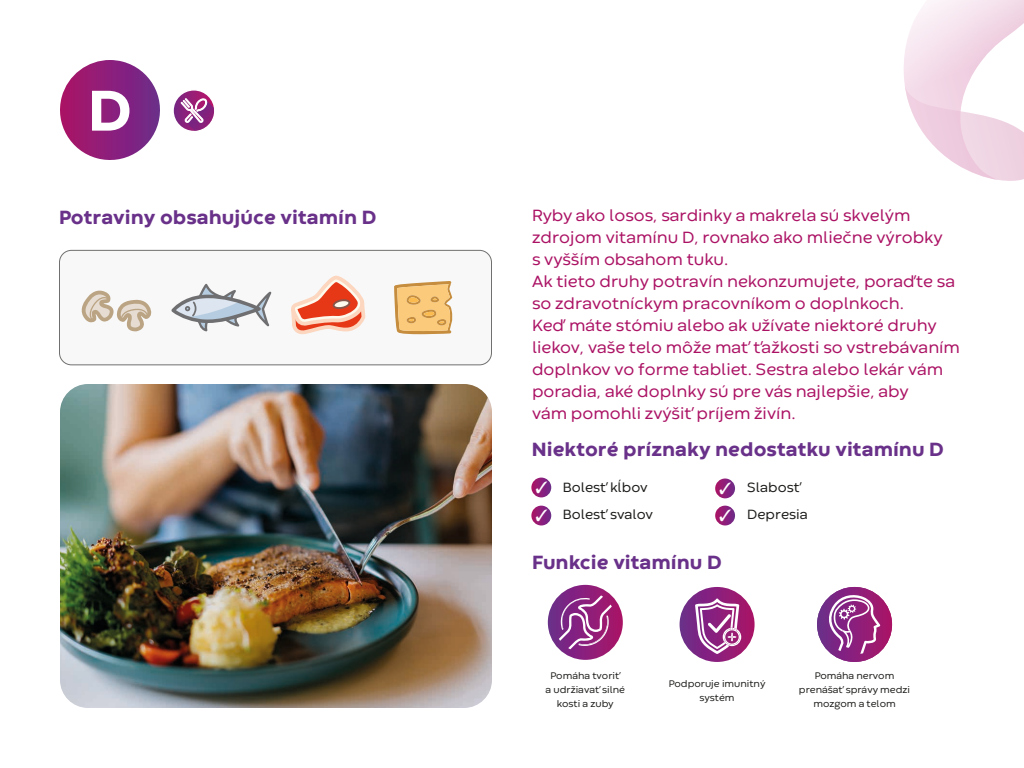
<style>
.page{position:relative;width:1024px;height:768px;background:#fff}
.page>*{position:absolute;margin:0;border:0;box-sizing:border-box;transform-origin:0 0}
.t1{font:800 60px "Codec Warm";color:#fff}
.t2{font:800 20px "Codec Warm";color:#693189}
.t3{font:17px/22px "Codec Warm";color:#ab1264}
.t4{font:14px/26.8px "Codec Warm";color:#1d1d1b}
.t5{font:10px/14px "Codec Warm";color:#1d1d1b;text-align:center}
</style>
<div class="page">
<svg style="left:548px;top:585px;width:75px;height:75px;background:#8c257d"></svg>
<svg style="left:559px;top:595px;width:53px;height:54px;background:#a14a94"></svg>
<div style="left:60px;top:250px;width:432px;height:115px;background:#f8f8f8;border-radius:12px"></div>
<div style="left:59px;top:250px;width:433px;height:115px;border:1px solid #70706f;border-radius:12px"></div>
<svg style="left:81px;top:290px;width:71px;height:41px"></svg>
<svg style="left:171px;top:284px;width:100px;height:47px"></svg>
<svg style="left:680px;top:587px;width:75px;height:75px;background:#8c257d"></svg>
<svg style="left:695px;top:599px;width:46px;height:55px"></svg>
<svg style="left:817px;top:587px;width:75px;height:75px"></svg>
<svg style="left:824px;top:593px;width:58px;height:61px;background:#a35098"></svg>
<img style="left:60px;top:384px;width:432px;height:324px">
<svg style="left:531px;top:478px;width:20px;height:19px"></svg>
<svg style="left:531px;top:506px;width:20px;height:19px"></svg>
<svg style="left:715px;top:479px;width:20px;height:19px"></svg>
<svg style="left:715px;top:506px;width:20px;height:19px"></svg>
<svg style="left:60px;top:60px;width:100px;height:100px"></svg>
<svg style="left:173px;top:90px;width:42px;height:42px"></svg>
<div style="left:172px;top:89px;width:44px;height:43px;border:2px solid #fff;border-radius:50%"></div>
<svg style="left:181px;top:98px;width:33px;height:33px"></svg>
<svg style="left:904px;top:0;width:120px;height:181px"></svg>
<svg style="left:394px;top:281px;width:58px;height:53px;background:#edbe76"></svg>
<svg style="left:291px;top:275px;width:74px;height:60px"></svg>
<svg style="left:536px;top:482px;width:11px;height:39px"></svg>
<svg style="left:720px;top:482px;width:11px;height:39px"></svg>
<h1 class="t1" style="left:88px;top:72px;width:46px">D</h1>
<p class="t2" style="left:59px;top:204px;width:319px">Potraviny obsahujúce vitamín D</p>
<p class="t3" style="left:532px;top:206px;width:429px">Ryby ako losos, sardinky a makrela sú skvelým zdrojom vitamínu D, rovnako ako mliečne výrobky<br>s vyšším obsahom tuku.<br>Ak tieto druhy potravín nekonzumujete, poraďte sa so zdravotníckym pracovníkom o doplnkoch.<br>Keď máte stómiu alebo ak užívate niektoré druhy liekov, vaše telo môže mať ťažkosti so vstrebávaním doplnkov vo forme tabliet. Sestra alebo lekár vám poradia, aké doplnky sú pre vás najlepšie, aby<br>vám pomohli zvýšiť príjem živín.</p>
<p class="t2" style="left:532px;top:437px;width:414px">Niektoré príznaky nedostatku vitamínu D</p>
<p class="t4" style="left:563px;top:475px;width:92px">Bolesť kĺbov<br>Bolesť svalov</p>
<p class="t4" style="left:747px;top:475px;width:62px">Slabosť<br>Depresia</p>
<p class="t2" style="left:532px;top:549px;width:191px">Funkcie vitamínu D</p>
<p class="t5" style="left:546px;top:670px;width:81px">Pomáha tvoriť<br>a udržiavať silné kosti a zuby</p>
<p class="t5" style="left:669px;top:678px;width:98px">Podporuje imunitný systém</p>
<p class="t5" style="left:799px;top:670px;width:113px">Pomáha nervom prenášať správy medzi mozgom a telom</p>
</div>
